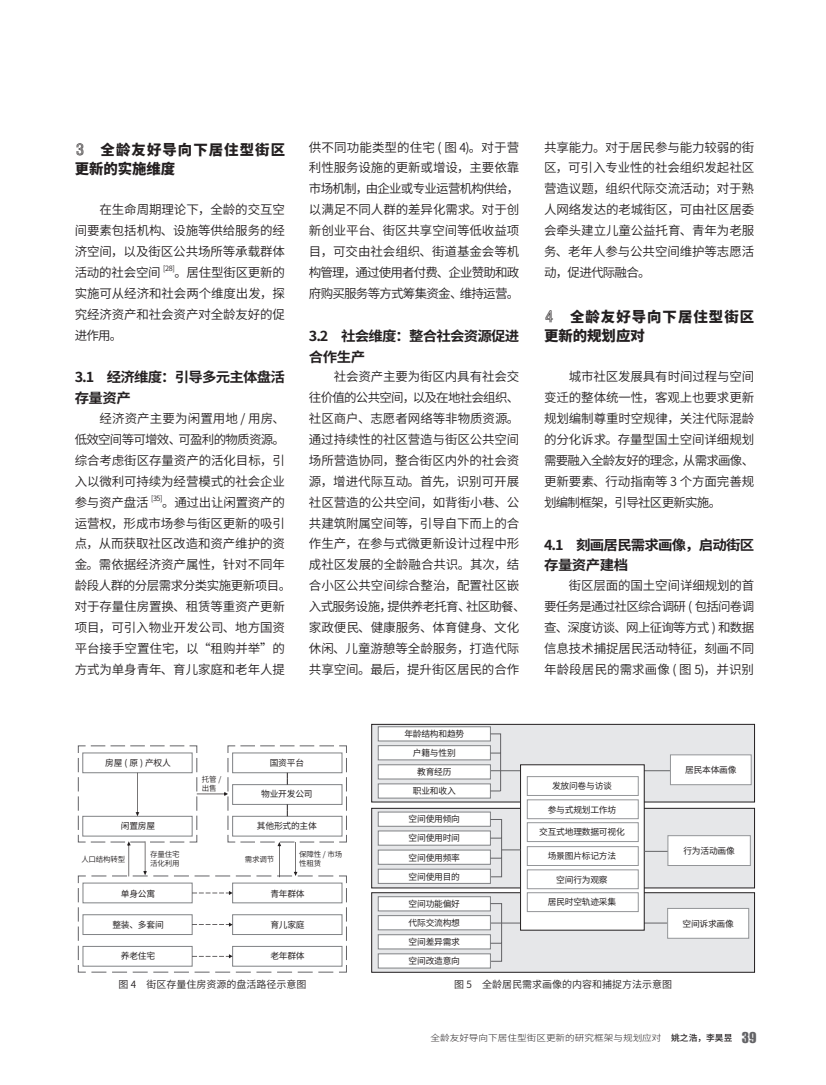
<style>
.page{position:relative;width:826px;height:1085px;background:#fff}
.page>*{position:absolute;margin:0;border:0;box-sizing:border-box;transform-origin:0 0}
.一级标题{font:800 14.38px/19.4px "Source Han Sans CN";letter-spacing:.075em;color:#231f20}
.二级标题{font:700 13.75px/20.9px "Source Han Sans CN";letter-spacing:-.055em;color:#231f20;scale:1.05 1}
.正文{font:12.5px/20.9px "Source Han Sans CN";letter-spacing:-.01em;color:#231f20;text-align:justify}
.图说{font:10px "Source Han Sans CN";color:#231f20}
.框图文字{font:8.75px "Source Han Sans CN";letter-spacing:-.025em;color:#231f20}
.t1{font:300 8.75px "Source Han Sans CN";color:#231f20;scale:1.1 1}
.t2{font:500 8.75px "Source Han Sans CN";color:#231f20}
.图例文字{font:7.5px/8.8px "Source Han Sans CN";letter-spacing:-.025em;color:#231f20}
.正文-2{font:7.25px "Source Han Sans CN";color:#231f20}
.s1{font-family:"H Yb 7 gj";font-weight:400;font-size:17.5px}
.s2{font-family:"Impact";font-weight:400;font-size:13.75px;color:#636366}
</style>
<div class="page">
<div style="left:371px;top:892px;width:383px;height:80px;background:#e6e7e9"></div>
<div style="left:371px;top:892px;width:383px;height:80px;border:1px solid #231f20"></div>
<hr style="left:490px;top:922px;width:177px;height:1px;background:#636366">
<div style="left:371px;top:724px;width:383px;height:77px;background:#e6e7e9"></div>
<div style="left:371px;top:724px;width:383px;height:78px;border:1px solid #231f20"></div>
<hr style="left:490px;top:770px;width:180px;height:1px;background:#636366">
<div style="left:371px;top:808px;width:383px;height:79px;background:#e6e7e9"></div>
<div style="left:371px;top:807px;width:383px;height:81px;border:1px solid #231f20"></div>
<div style="left:520px;top:764px;width:124px;height:166px;background:#fff"></div>
<div style="left:378px;top:726px;width:112px;height:15px;background:#fff;border:1px solid #808285"></div>
<div style="left:378px;top:811px;width:112px;height:15px;background:#fff;border:1px solid #808285"></div>
<div style="left:378px;top:896px;width:112px;height:15px;background:#fff;border:1px solid #808285"></div>
<div style="left:378px;top:745px;width:112px;height:15px;background:#fff;border:1px solid #808285"></div>
<div style="left:378px;top:830px;width:112px;height:15px;background:#fff;border:1px solid #808285"></div>
<div style="left:378px;top:915px;width:112px;height:14px;background:#fff;border:1px solid #808285"></div>
<div style="left:378px;top:764px;width:112px;height:15px;background:#fff;border:1px solid #808285"></div>
<div style="left:378px;top:849px;width:112px;height:15px;background:#fff;border:1px solid #808285"></div>
<div style="left:378px;top:934px;width:112px;height:15px;background:#fff;border:1px solid #808285"></div>
<div style="left:378px;top:783px;width:112px;height:15px;background:#fff;border:1px solid #808285"></div>
<div style="left:378px;top:868px;width:112px;height:15px;background:#fff;border:1px solid #808285"></div>
<div style="left:378px;top:953px;width:112px;height:15px;background:#fff;border:1px solid #808285"></div>
<div style="left:670px;top:754px;width:81px;height:31px;background:#fff;border:1px solid #939598"></div>
<div style="left:667px;top:835px;width:83px;height:30px;background:#fff;border:1px solid #939598"></div>
<div style="left:667px;top:907px;width:82px;height:31px;background:#fff;border:1px solid #939598"></div>
<svg style="left:490px;top:733px;width:30px;height:228px"></svg>
<div style="left:527px;top:822px;width:111px;height:19px;border:1px solid #939598"></div>
<div style="left:527px;top:892px;width:111px;height:19px;border:1px solid #939598"></div>
<div style="left:527px;top:799px;width:111px;height:19px;border:1px solid #939598"></div>
<div style="left:527px;top:869px;width:111px;height:19px;border:1px solid #939598"></div>
<div style="left:527px;top:776px;width:111px;height:19px;border:1px solid #939598"></div>
<div style="left:527px;top:846px;width:111px;height:19px;border:1px solid #939598"></div>
<svg style="left:644px;top:850px;width:23px;height:1px"></svg>
<svg style="left:77px;top:745px;width:270px;height:227px"></svg>
<p class="一级标题" style="left:75px;top:140px;width:212px"><span class="s1">3</span> 全龄友好导向下居住型街区更新的实施维度</p>
<p class="正文" style="left:75px;top:199px;width:212px;text-indent:25px">在生命周期理论下，全龄的交互空间要素包括机构、设施等供给服务的经济空间，以及街区公共场所等承载群体活动的社会空间</p>
<p class="正文-2" style="left:163px;top:264px;width:13px">[28]</p>
<p class="正文" style="left:75px;top:262px;width:212px;text-indent:100px">。居住型街区更新的实施可从经济和社会两个维度出发，探究经济资产和社会资产对全龄友好的促进作用。</p>
<p class="二级标题" style="left:75px;top:367px;width:202px">3.1 经济维度：引导多元主体盘活存量资产</p>
<p class="正文" style="left:75px;top:408px;width:212px;text-indent:25px">经济资产主要为闲置用地 / 用房、低效空间等可增效、可盈利的物质资源。综合考虑街区存量资产的活化目标，引入以微利可持续为经营模式的社会企业参与资产盘活</p>
<p class="正文-2" style="left:151px;top:493px;width:13px">[35]</p>
<p class="正文" style="left:75px;top:492px;width:218px;text-align:left;text-indent:87px">。通过出让闲置资产的运营权，形成市场参与街区更新的吸引点，从而获取社区改造和资产维护的资金。需依据经济资产属性，针对不同年龄段人群的分层需求分类实施更新项目。对于存量住房置换、租赁等重资产更新项目，可引入物业开发公司、地方国资平台接手空置住宅，以“租购并举”的方式为单身青年、育儿家庭和老年人提</p>
<p class="正文" style="left:309px;top:137px;width:212px">供不同功能类型的住宅 ( 图 4)。对于营利性服务设施的更新或增设，主要依靠市场机制，由企业或专业运营机构供给，以满足不同人群的差异化需求。对于创新创业平台、街区共享空间等低收益项目，可交由社会组织、街道基金会等机构管理，通过使用者付费、企业赞助和政府购买服务等方式筹集资金、维持运营。</p>
<p class="二级标题" style="left:309px;top:325px;width:202px">3.2 社会维度：整合社会资源促进合作生产</p>
<p class="正文" style="left:309px;top:366px;width:218px;text-align:left;text-indent:25px">社会资产主要为街区内具有社会交往价值的公共空间，以及在地社会组织、社区商户、志愿者网络等非物质资源。通过持续性的社区营造与街区公共空间场所营造协同，整合街区内外的社会资源，增进代际互动。首先，识别可开展社区营造的公共空间，如背街小巷、公共建筑附属空间等，引导自下而上的合作生产，在参与式微更新设计过程中形成社区发展的全龄融合共识。其次，结合小区公共空间综合整治，配置社区嵌入式服务设施，提供养老托育、社区助餐、家政便民、健康服务、体育健身、文化休闲、儿童游憩等全龄服务，打造代际共享空间。最后，提升街区居民的合作</p>
<p class="正文" style="left:544px;top:137px;width:212px">共享能力。对于居民参与能力较弱的街区，可引入专业性的社会组织发起社区营造议题，组织代际交流活动；对于熟人网络发达的老城街区，可由社区居委会牵头建立儿童公益托育、青年为老服务、老年人参与公共空间维护等志愿活动，促进代际融合。</p>
<p class="一级标题" style="left:544px;top:307px;width:211px"><span class="s1">4</span> 全龄友好导向下居住型街区更新的规划应对</p>
<p class="正文" style="left:544px;top:366px;width:212px;text-indent:25px">城市社区发展具有时间过程与空间变迁的整体统一性，客观上也要求更新规划编制尊重时空规律，关注代际混龄的分化诉求。存量型国土空间详细规划需要融入全龄友好的理念，从需求画像、更新要素、行动指南等 3 个方面完善规划编制框架，引导社区更新实施。</p>
<p class="二级标题" style="left:544px;top:534px;width:201px">4.1 刻画居民需求画像，启动街区存量资产建档</p>
<p class="正文" style="left:544px;top:575px;width:212px;text-indent:25px">街区层面的国土空间详细规划的首要任务是通过社区综合调研 ( 包括问卷调查、深度访谈、网上征询等方式 ) 和数据信息技术捕捉居民活动特征，刻画不同年龄段居民的需求画像 ( 图 5)，并识别</p>
<p class="框图文字" style="left:105px;top:758px;width:67px">房屋(原)产权人</p>
<p class="框图文字" style="left:270px;top:758px;width:36px">国资平台</p>
<p class="图例文字" style="left:202px;top:774px;width:21px">托管 /出售</p>
<p class="框图文字" style="left:261px;top:789px;width:53px">物业开发公司</p>
<p class="框图文字" style="left:121px;top:820px;width:36px">闲置房屋</p>
<p class="框图文字" style="left:257px;top:820px;width:61px">其他形式的主体</p>
<p class="图例文字" style="left:81px;top:854px;width:46px">人口结构转型</p>
<p class="图例文字" style="left:245px;top:854px;width:31px">需求调节</p>
<p class="图例文字" style="left:150px;top:850px;width:31px">存量住宅活化利用</p>
<p class="图例文字" style="left:299px;top:850px;width:45px">保障性 / 市场性租赁</p>
<p class="框图文字" style="left:121px;top:888px;width:36px">单身公寓</p>
<p class="框图文字" style="left:270px;top:888px;width:36px">青年群体</p>
<p class="框图文字" style="left:112px;top:919px;width:53px">整装、多套间</p>
<p class="框图文字" style="left:270px;top:919px;width:36px">育儿家庭</p>
<p class="框图文字" style="left:121px;top:951px;width:36px">养老住宅</p>
<p class="框图文字" style="left:270px;top:951px;width:36px">老年群体</p>
<p class="框图文字" style="left:404px;top:729px;width:61px">年龄结构和趋势</p>
<p class="框图文字" style="left:413px;top:747px;width:44px">户籍与性别</p>
<p class="框图文字" style="left:417px;top:767px;width:36px">教育经历</p>
<p class="框图文字" style="left:413px;top:786px;width:44px">职业和收入</p>
<p class="框图文字" style="left:408px;top:814px;width:53px">空间使用倾向</p>
<p class="框图文字" style="left:408px;top:833px;width:53px">空间使用时间</p>
<p class="框图文字" style="left:408px;top:852px;width:53px">空间使用频率</p>
<p class="框图文字" style="left:408px;top:871px;width:53px">空间使用目的</p>
<p class="框图文字" style="left:408px;top:898px;width:53px">空间功能偏好</p>
<p class="框图文字" style="left:408px;top:917px;width:53px">代际交流构想</p>
<p class="框图文字" style="left:408px;top:936px;width:53px">空间差异需求</p>
<p class="框图文字" style="left:408px;top:955px;width:53px">空间改造意向</p>
<p class="框图文字" style="left:552px;top:781px;width:61px">发放问卷与访谈</p>
<p class="框图文字" style="left:548px;top:804px;width:70px">参与式规划工作坊</p>
<p class="框图文字" style="left:539px;top:827px;width:87px">交互式地理数据可视化</p>
<p class="框图文字" style="left:548px;top:851px;width:70px">场景图片标记方法</p>
<p class="框图文字" style="left:556px;top:874px;width:53px">空间行为观察</p>
<p class="框图文字" style="left:548px;top:897px;width:70px">居民时空轨迹采集</p>
<p class="框图文字" style="left:685px;top:764px;width:53px">居民本体画像</p>
<p class="框图文字" style="left:683px;top:845px;width:53px">行为活动画像</p>
<p class="框图文字" style="left:682px;top:918px;width:53px">空间诉求画像</p>
<p class="图说" style="left:118px;top:979px;width:189px">图 4 街区存量住房资源的盘活路径示意图</p>
<p class="图说" style="left:454px;top:979px;width:219px">图 5 全龄居民需求画像的内容和捕捉方法示意图</p>
<p class="t1" style="left:430px;top:1032px;width:207px">全龄友好导向下居住型街区更新的研究框架与规划应对</p>
<p class="t2" style="left:671px;top:1032px;width:87px">姚之浩，李昊昱 <span class="s2">39</span></p>
</div>
